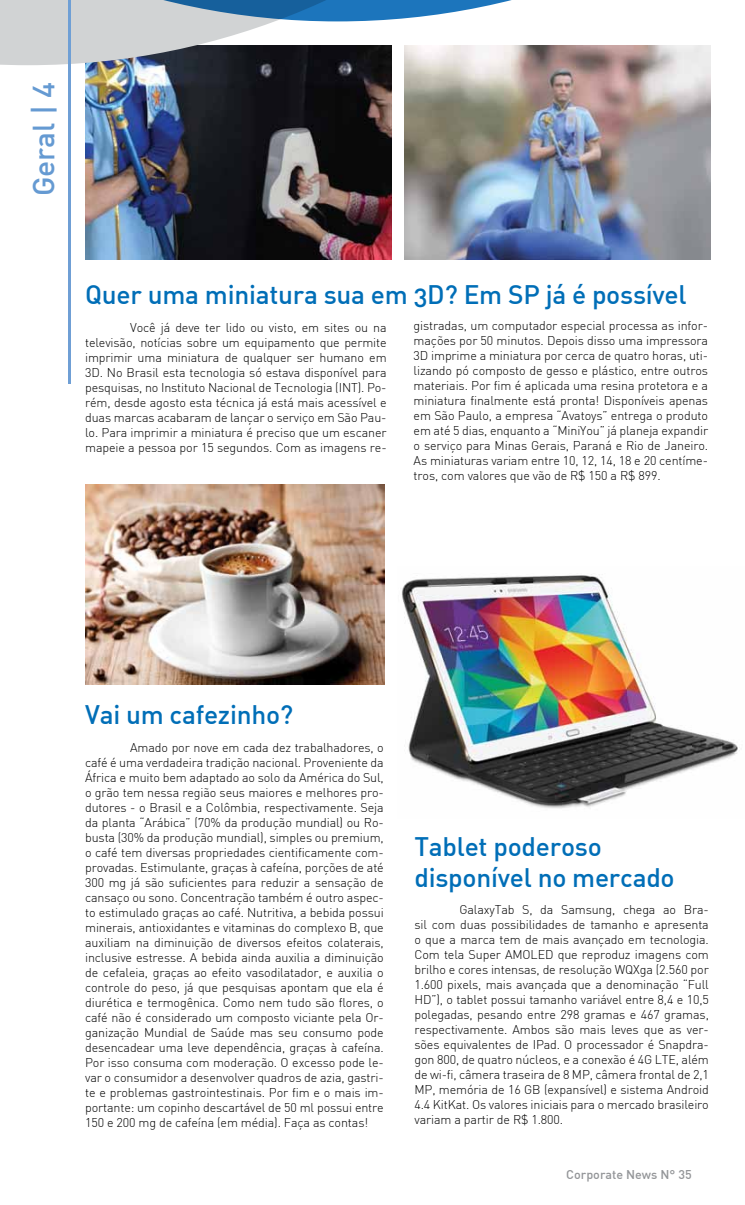
<style>
.page{position:relative;width:745px;height:1205px;background:#fff}
.page>*{position:absolute;margin:0;border:0;box-sizing:border-box;transform-origin:0 0}
.t1{font:500 30px "DIN";color:#659ad2}
.t2{font:500 26.25px/31.2px "DIN Alternate";letter-spacing:-.01em;color:#006eb7}
.t3{font:300 12.5px/15px "DIN";letter-spacing:-.01em;color:#000;text-align:justify}
.t4{font:500 12.5px "DIN";color:#939598}
</style>
<div class="page">
<img style="left:85px;top:65px;width:306px;height:195px">
<img style="left:404px;top:65px;width:306px;height:195px">
<img style="left:402px;top:574px;width:336px;height:235px">
<img style="left:85px;top:484px;width:299px;height:200px">
<svg style="left:0;top:53px;width:711px;height:12px;background:#878487"></svg>
<svg style="left:0;top:0;width:711px;height:53px"></svg>
<hr style="left:69px;top:0;width:2px;height:384px;background:#6f9fd5">
<h1 class="t1" style="left:24px;top:196px;width:116px;rotate:-90deg">Geral | 4</h1>
<h2 class="t2" style="left:85px;top:278px;width:602px">Quer uma miniatura sua em 3D? Em SP já é possível</h2>
<p class="t3" style="left:85px;top:320px;width:303px;text-indent:45px">Você já deve ter lido ou visto, em sites ou na televisão, notícias sobre um equipamento que permite imprimir uma miniatura de qualquer ser humano em 3D. No Brasil esta tecnologia só estava disponível para pesquisas, no Instituto Nacional de Tecnologia (INT). Po&shy;rém, desde agosto esta técnica já está mais acessível e duas marcas acabaram de lançar o serviço em São Pau&shy;lo. Para imprimir a miniatura é preciso que um escaner mapeie a pessoa por 15 segundos. Com as imagens re-</p>
<p class="t3" style="left:413px;top:318px;width:296px">gistradas, um computador especial processa as infor&shy;mações por 50 minutos. Depois disso uma impressora 3D imprime a miniatura por cerca de quatro horas, uti&shy;lizando pó composto de gesso e plástico, entre outros materiais. Por fim é aplicada uma resina protetora e a miniatura finalmente está pronta! Disponíveis apenas em São Paulo, a empresa “Avatoys” entrega o produto em até 5 dias, enquanto a “MiniYou” já planeja expandir o serviço para Minas Gerais, Paraná e Rio de Janeiro.<br>As miniaturas variam entre 10, 12, 14, 18 e 20 centíme&shy;tros, com valores que vão de R$ 150 a R$ 899.</p>
<h2 class="t2" style="left:85px;top:698px;width:209px">Vai um cafezinho?</h2>
<p class="t3" style="left:85px;top:740px;width:300px;text-indent:45px">Amado por nove em cada dez trabalhadores, o café é uma verdadeira tradição nacional. Proveniente da África e muito bem adaptado ao solo da América do Sul, o grão tem nessa região seus maiores e melhores pro&shy;dutores - o Brasil e a Colômbia, respectivamente. Seja da planta “Arábica” (70% da produção mundial) ou Ro&shy;busta (30% da produção mundial), simples ou premium, o café tem diversas propriedades cientificamente com&shy;provadas. Estimulante, graças à cafeína, porções de até 300 mg já são suficientes para reduzir a sensação de cansaço ou sono. Concentração também é outro aspec&shy;to estimulado graças ao café. Nutritiva, a bebida possui minerais, antioxidantes e vitaminas do complexo B, que auxiliam na diminuição de diversos efeitos colaterais, inclusive estresse. A bebida ainda auxilia a diminuição de cefaleia, graças ao efeito vasodilatador, e auxilia o controle do peso, já que pesquisas apontam que ela é diurética e termogênica. Como nem tudo são flores, o café não é considerado um composto viciante pela Or&shy;ganização Mundial de Saúde mas seu consumo pode desencadear uma leve dependência, graças à cafeína.<br>Por isso consuma com moderação. O excesso pode le&shy;var o consumidor a desenvolver quadros de azia, gastri&shy;te e problemas gastrointestinais. Por fim e o mais im&shy;portante: um copinho descartável de 50 ml possui entre 150 e 200 mg de cafeína (em média). Faça as contas!</p>
<h2 class="t2" style="left:414px;top:830px;width:261px">Tablet poderoso disponível no mercado</h2>
<p class="t3" style="left:414px;top:902px;width:296px;text-indent:45px">GalaxyTab S, da Samsung, chega ao Bra&shy;sil com duas possibilidades de tamanho e apresenta o que a marca tem de mais avançado em tecnologia.<br>Com tela Super AMOLED que reproduz imagens com brilho e cores intensas, de resolução WQXga (2.560 por 1.600 pixels, mais avançada que a denominação “Full HD”), o tablet possui tamanho variável entre 8,4 e 10,5 polegadas, pesando entre 298 gramas e 467 gramas, respectivamente. Ambos são mais leves que as ver&shy;sões equivalentes de IPad. O processador é Snapdra&shy;gon 800, de quatro núcleos, e a conexão é 4G LTE, além de wi-fi, câmera traseira de 8 MP, câmera frontal de 2,1<br>MP, memória de 16 GB (expansível) e sistema Android 4.4 KitKat. Os valores iniciais para o mercado brasileiro variam a partir de R$ 1.800.</p>
<p class="t4" style="left:566px;top:1166px;width:127px">Corporate News N° 35</p>
</div>
